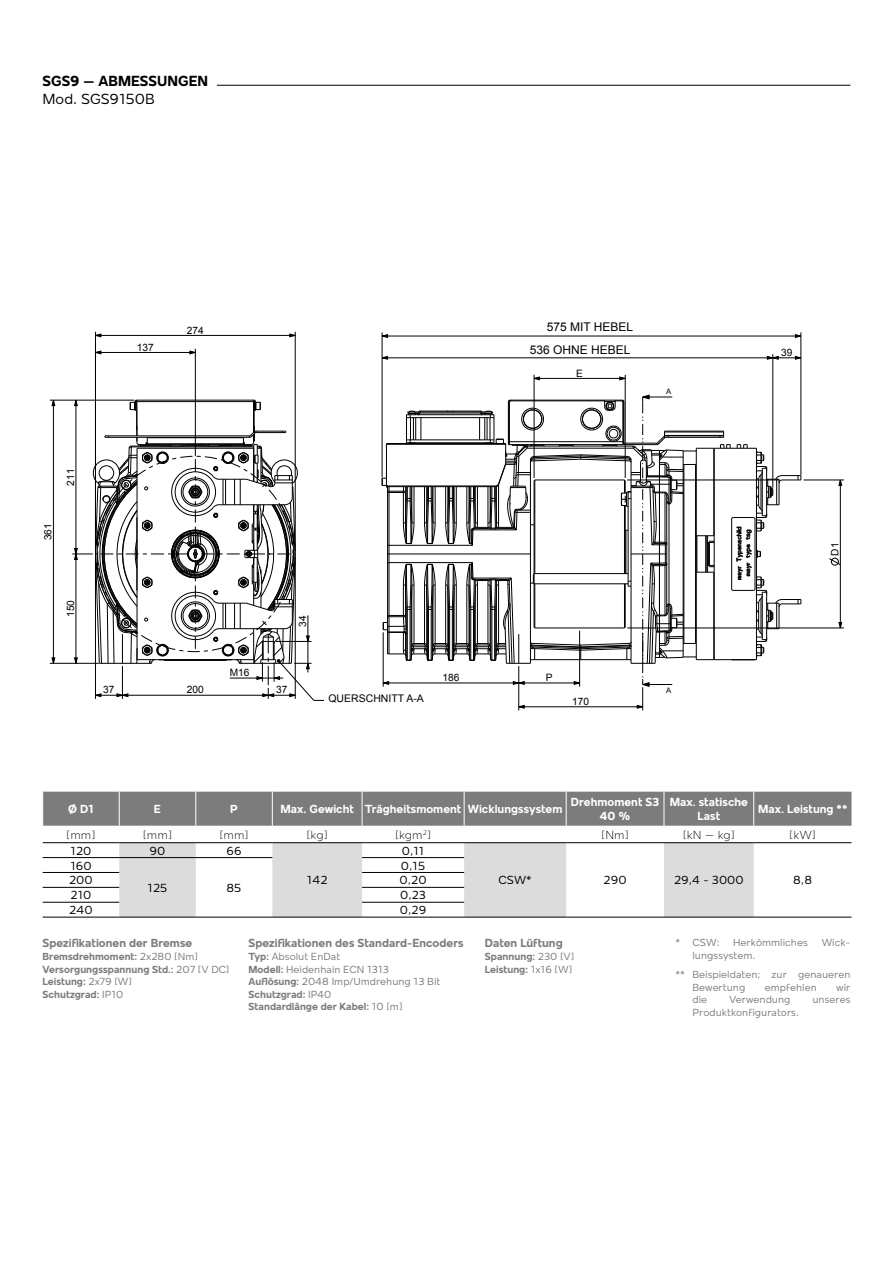
<style>
.page{position:relative;width:893px;height:1263px;background:#fff}
.page>*{position:absolute;margin:0;border:0;box-sizing:border-box;transform-origin:0 0}
.t1{font:700 15px "Mollen";color:#000}
.t2{font:15px "Mollen";color:#000}
.t3{font:700 12px/14.4px "Mollen";color:#fff;text-align:center}
.t4{font:700 12px "Mollen";color:#7c7c7c}
.t5{font:12px "Mollen";color:#000}
.t6{font:300 12px "Mollen";color:#000}
.t7{font:12px/22.8px "Arial";color:#000;text-align:right}
.t8{font:10.5px/12.6px "Mollen";color:#7c7c7c}
.t9{font:700 10.5px/12.6px "Mollen";color:#7c7c7c}
.t10{font:10.5px "Arial";color:#000}
.t11{font:10.2px "Arial";color:#000}
.t12{font:7.65px "Arial";color:#000}
.s1{font-weight:400}
.s2{font-weight:700}
</style>
<div class="page">
<svg style="left:533px;top:376px;width:7px;height:4px"></svg>
<svg style="left:619px;top:376px;width:6px;height:4px"></svg>
<svg style="left:829px;top:558px;width:11px;height:7px"></svg>
<svg style="left:838px;top:622px;width:4px;height:6px"></svg>
<svg style="left:838px;top:479px;width:4px;height:7px"></svg>
<svg style="left:795px;top:356px;width:6px;height:4px"></svg>
<svg style="left:96px;top:333px;width:6px;height:4px"></svg>
<svg style="left:289px;top:333px;width:6px;height:4px"></svg>
<svg style="left:51px;top:657px;width:5px;height:6px"></svg>
<svg style="left:51px;top:399px;width:5px;height:7px"></svg>
<svg style="left:381px;top:356px;width:7px;height:4px"></svg>
<svg style="left:767px;top:356px;width:12px;height:4px"></svg>
<svg style="left:381px;top:334px;width:7px;height:4px"></svg>
<svg style="left:795px;top:334px;width:6px;height:4px"></svg>
<svg style="left:189px;top:350px;width:6px;height:5px"></svg>
<svg style="left:96px;top:350px;width:6px;height:5px"></svg>
<hr style="left:53px;top:400px;width:1px;height:263px;background:#000">
<hr style="left:50px;top:663px;width:49px;height:1px;background:#000">
<hr style="left:95px;top:332px;width:1px;height:219px;background:#000">
<hr style="left:195px;top:349px;width:1px;height:107px;background:#000">
<hr style="left:295px;top:332px;width:1px;height:219px;background:#000">
<hr style="left:50px;top:400px;width:84px;height:1px;background:#000">
<hr style="left:95px;top:352px;width:100px;height:1px;background:#000">
<hr style="left:95px;top:335px;width:200px;height:1px;background:#000">
<hr style="left:382px;top:332px;width:1px;height:145px;background:#000">
<hr style="left:627px;top:628px;width:217px;height:1px;background:#000">
<hr style="left:534px;top:375px;width:1px;height:103px;background:#000">
<hr style="left:804px;top:480px;width:40px;height:1px;background:#000">
<hr style="left:625px;top:375px;width:1px;height:103px;background:#000">
<hr style="left:534px;top:378px;width:91px;height:1px;background:#000">
<hr style="left:382px;top:358px;width:419px;height:1px;background:#000">
<hr style="left:382px;top:336px;width:419px;height:1px;background:#000">
<hr style="left:772px;top:354px;width:1px;height:134px;background:#000">
<hr style="left:801px;top:332px;width:1px;height:143px;background:#000">
<hr style="left:840px;top:480px;width:1px;height:148px;background:#000">
<svg style="left:72px;top:399px;width:252px;height:302px"></svg>
<svg style="left:382px;top:394px;width:420px;height:316px"></svg>
<div style="left:325px;top:695px;width:102px;height:12px;background:#fff"></div>
<hr style="left:217px;top:85px;width:633px;height:1px;background:#000">
<div style="left:43px;top:792px;width:808px;height:34px;background:#7c7c7c"></div>
<svg style="left:119px;top:843px;width:635px;height:74px;fill:#dcdcdc"></svg>
<hr style="left:119px;top:917px;width:77px;height:1px;background:#000">
<hr style="left:196px;top:917px;width:76px;height:1px;background:#000">
<hr style="left:272px;top:917px;width:90px;height:1px;background:#000">
<hr style="left:464px;top:917px;width:102px;height:1px;background:#000">
<hr style="left:566px;top:917px;width:98px;height:1px;background:#000">
<hr style="left:664px;top:917px;width:90px;height:1px;background:#000">
<hr style="left:754px;top:917px;width:97px;height:1px;background:#000">
<hr style="left:43px;top:842px;width:76px;height:1px;background:#000">
<hr style="left:196px;top:842px;width:76px;height:1px;background:#000">
<hr style="left:362px;top:842px;width:102px;height:1px;background:#000">
<hr style="left:43px;top:857px;width:76px;height:1px;background:#000">
<hr style="left:362px;top:857px;width:102px;height:1px;background:#000">
<hr style="left:43px;top:872px;width:76px;height:1px;background:#000">
<hr style="left:362px;top:872px;width:102px;height:1px;background:#000">
<hr style="left:43px;top:887px;width:76px;height:1px;background:#000">
<hr style="left:362px;top:887px;width:102px;height:1px;background:#000">
<hr style="left:43px;top:902px;width:76px;height:1px;background:#000">
<hr style="left:362px;top:902px;width:102px;height:1px;background:#000">
<hr style="left:119px;top:792px;width:1px;height:34px;background:#fff">
<hr style="left:196px;top:792px;width:1px;height:34px;background:#fff">
<hr style="left:272px;top:792px;width:1px;height:34px;background:#fff">
<hr style="left:362px;top:792px;width:1px;height:34px;background:#fff">
<hr style="left:464px;top:792px;width:1px;height:34px;background:#fff">
<hr style="left:566px;top:792px;width:1px;height:34px;background:#fff">
<hr style="left:664px;top:792px;width:1px;height:34px;background:#fff">
<hr style="left:753px;top:792px;width:1px;height:34px;background:#fff">
<hr style="left:43px;top:917px;width:76px;height:1px;background:#000">
<hr style="left:362px;top:917px;width:102px;height:1px;background:#000">
<hr style="left:119px;top:857px;width:77px;height:1px;background:#000">
<hr style="left:196px;top:857px;width:76px;height:1px;background:#000">
<hr style="left:119px;top:842px;width:77px;height:1px;background:#000">
<hr style="left:272px;top:842px;width:90px;height:1px;background:#000">
<hr style="left:464px;top:842px;width:102px;height:1px;background:#000">
<hr style="left:566px;top:842px;width:98px;height:1px;background:#000">
<hr style="left:664px;top:842px;width:90px;height:1px;background:#000">
<hr style="left:754px;top:842px;width:97px;height:1px;background:#000">
<h1 class="t1" style="left:43px;top:73px;width:167px">SGS9 – ABMESSUNGEN</h1>
<h1 class="t2" style="left:43px;top:91px;width:114px">Mod. SGS9150B</h1>
<p class="t11" style="left:137px;top:340px;width:18px">137</p>
<p class="t11" style="left:187px;top:323px;width:18px">274</p>
<p class="t7" style="left:530px;top:315px;width:105px">575 MIT HEBEL<br>536 OHNE HEBEL</p>
<p class="t11" style="left:556px;top:324px;width:73px">575 CON LEVE</p>
<p class="t11" style="left:536px;top:346px;width:84px">536 SENZA LEVE</p>
<p class="t11" style="left:576px;top:366px;width:8px">E</p>
<p class="t11" style="left:64px;top:485px;width:18px;rotate:-90deg">211</p>
<p class="t11" style="left:41px;top:540px;width:18px;rotate:-90deg">361</p>
<p class="t11" style="left:64px;top:617px;width:18px;rotate:-90deg">150</p>
<p class="t11" style="left:296px;top:627px;width:13px;rotate:-90deg">34</p>
<p class="t11" style="left:230px;top:666px;width:21px">M16</p>
<p class="t11" style="left:103px;top:683px;width:13px">37</p>
<p class="t11" style="left:276px;top:683px;width:13px">37</p>
<p class="t11" style="left:187px;top:683px;width:18px">200</p>
<p class="t10" style="left:328px;top:692px;width:97px">QUERSCHNITT A-A</p>
<p class="t11" style="left:327px;top:694px;width:44px">SEZ. A-A</p>
<p class="t11" style="left:442px;top:671px;width:18px">186</p>
<p class="t11" style="left:546px;top:671px;width:8px">P</p>
<p class="t11" style="left:572px;top:695px;width:18px">170</p>
<p class="t12" style="left:666px;top:387px;width:7px">A</p>
<p class="t12" style="left:666px;top:685px;width:7px">A</p>
<p class="t11" style="left:781px;top:346px;width:13px">39</p>
<p class="t11" style="left:828px;top:556px;width:14px;rotate:-90deg">D1</p>
<p class="t3" style="left:68px;top:802px;width:27px">Ø D1</p>
<p class="t3" style="left:154px;top:802px;width:9px">E</p>
<p class="t3" style="left:230px;top:802px;width:9px">P</p>
<p class="t3" style="left:280px;top:802px;width:284px">Max. Gewicht Trägheitsmoment Wicklungssystem</p>
<p class="t3" style="left:571px;top:794px;width:90px">Drehmoment S3<br>40 %</p>
<p class="t3" style="left:670px;top:794px;width:80px">Max. statische<br>Last</p>
<p class="t3" style="left:758px;top:802px;width:91px">Max. Leistung **</p>
<p class="t6" style="left:66px;top:828px;width:31px">[mm]</p>
<p class="t6" style="left:143px;top:828px;width:31px">[mm]</p>
<p class="t6" style="left:219px;top:828px;width:31px">[mm]</p>
<p class="t6" style="left:307px;top:828px;width:23px">[kg]</p>
<p class="t6" style="left:395px;top:828px;width:38px">[kgm<sup>2</sup>]</p>
<p class="t6" style="left:601px;top:828px;width:29px">[Nm]</p>
<p class="t6" style="left:683px;top:828px;width:54px">[kN – kg]</p>
<p class="t6" style="left:789px;top:828px;width:28px">[kW]</p>
<p class="t5" style="left:71px;top:844px;width:22px">120</p>
<p class="t5" style="left:150px;top:844px;width:17px">90</p>
<p class="t5" style="left:226px;top:844px;width:17px">66</p>
<p class="t5" style="left:307px;top:873px;width:22px">142</p>
<p class="t5" style="left:402px;top:844px;width:24px">0,11</p>
<p class="t5" style="left:70px;top:859px;width:23px">160</p>
<p class="t5" style="left:401px;top:859px;width:26px">0,15</p>
<p class="t5" style="left:499px;top:873px;width:35px">CSW*</p>
<p class="t5" style="left:604px;top:873px;width:24px">290</p>
<p class="t5" style="left:674px;top:873px;width:71px">29,4 - 3000</p>
<p class="t5" style="left:793px;top:873px;width:20px">8,8</p>
<p class="t5" style="left:69px;top:873px;width:25px">200</p>
<p class="t5" style="left:400px;top:873px;width:29px">0,20</p>
<p class="t5" style="left:71px;top:888px;width:22px">210</p>
<p class="t5" style="left:400px;top:888px;width:27px">0,23</p>
<p class="t5" style="left:69px;top:903px;width:25px">240</p>
<p class="t5" style="left:400px;top:903px;width:28px">0,29</p>
<p class="t5" style="left:148px;top:881px;width:21px">125</p>
<p class="t5" style="left:227px;top:881px;width:16px">85</p>
<p class="t4" style="left:43px;top:936px;width:151px">Spezifikationen der Bremse</p>
<p class="t9" style="left:43px;top:950px;width:188px">Bremsdrehmoment: <span class="s1">2x280 [Nm]<br></span>Versorgungsspannung Std.: <span class="s1">207 [V DC]<br></span>Leistung: <span class="s1">2x79 [W]<br></span>Schutzgrad: <span class="s1">IP10</span></p>
<p class="t4" style="left:249px;top:936px;width:217px">Spezifikationen des Standard-Encoders</p>
<p class="t8" style="left:249px;top:950px;width:193px"><span class="s2">Typ:</span> Absolut EnDat<br><span class="s2">Modell:</span> Heidenhain ECN 1313<br><span class="s2">Auflösung:</span> 2048 Imp/Umdrehung 13 Bit<br><span class="s2">Schutzgrad:</span> IP40<br><span class="s2">Standardlänge der Kabel:</span> 10 [m]</p>
<p class="t4" style="left:485px;top:936px;width:79px">Daten Lüftung</p>
<p class="t9" style="left:485px;top:950px;width:91px">Spannung: <span class="s1">230 [V]<br></span>Leistung: <span class="s1">1x16 [W]</span></p>
<p class="t8" style="left:675px;top:936px;width:45px">* CSW:</p>
<p class="t8" style="left:733px;top:936px;width:76px">Herkömmliches</p>
<p class="t8" style="left:822px;top:936px;width:30px">Wick-</p>
<p class="t8" style="left:675px;top:946px;width:177px;line-height:18.9px;text-indent:17px">lungssystem.<br>** Beispieldaten; zur genaueren</p>
<p class="t8" style="left:692px;top:980px;width:54px">Bewertung</p>
<p class="t8" style="left:765px;top:980px;width:54px">empfehlen</p>
<p class="t8" style="left:836px;top:980px;width:16px">wir</p>
<p class="t8" style="left:692px;top:993px;width:16px">die</p>
<p class="t8" style="left:729px;top:993px;width:63px">Verwendung</p>
<p class="t8" style="left:812px;top:993px;width:40px">unseres</p>
<p class="t8" style="left:692px;top:1006px;width:108px">Produktkonfigurators.</p>
</div>
